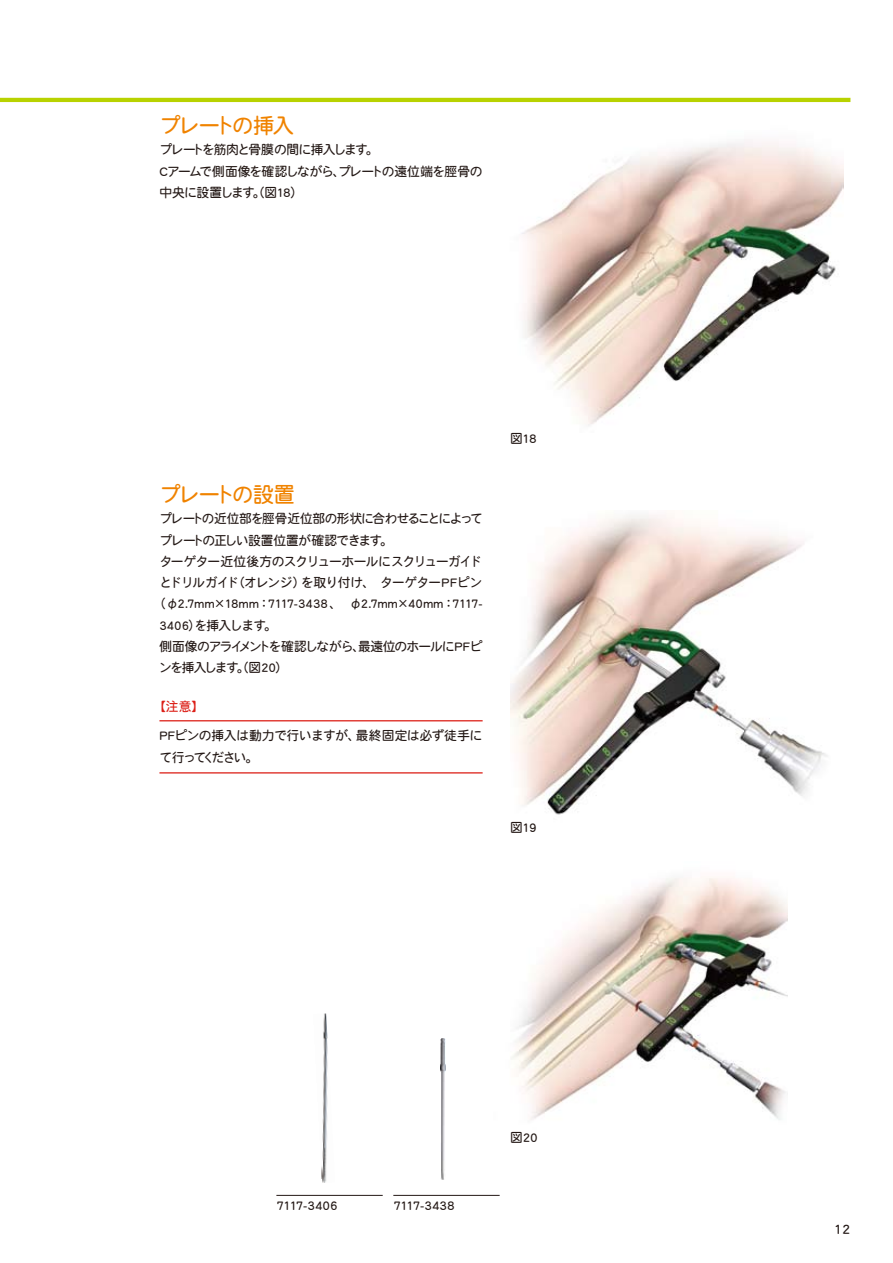
<style>
.page{position:relative;width:893px;height:1263px;background:#fff}
.page>*{position:absolute;margin:0;border:0;box-sizing:border-box;transform-origin:0 0}
.t1{font:21.3px "DFHS Maru Gothic Std W4";letter-spacing:-.08em;color:#f08300}
.t2{font:13.8px "DFHS Maru Gothic Std W4";color:#231815}
.t3{font:12.75px/21.3px "DFHS Maru Gothic Std W4";letter-spacing:-.055em;color:#231815}
.t4{font:12.75px/21.3px "DFHS Maru Gothic Std W4";letter-spacing:-.03em;color:#231815}
.t5{font:12.75px "DFHS Maru Gothic Std W4";letter-spacing:-.035em;color:#231815}
.t6{font:12.75px "DFHS Maru Gothic Std W4";letter-spacing:-.1em;color:#231815}
.t7{font:12.75px "DFHS Maru Gothic Std W4";color:#dc1e16}
</style>
<div class="page">
<hr style="left:0;top:98px;width:850px;height:4px;background:#b8d200">
<img style="left:521px;top:141px;width:322px;height:285px">
<hr style="left:159px;top:720px;width:324px;height:1px;background:#dc1e16">
<hr style="left:159px;top:772px;width:324px;height:1px;background:#dc1e16">
<img style="left:510px;top:515px;width:317px;height:300px">
<img style="left:511px;top:878px;width:276px;height:242px">
<hr style="left:276px;top:1195px;width:107px;height:1px;background:#231815">
<hr style="left:393px;top:1195px;width:107px;height:1px;background:#231815">
<img style="left:321px;top:1013px;width:7px;height:170px">
<img style="left:441px;top:1039px;width:4px;height:140px">
<h1 class="t1" style="left:159px;top:114px;width:136px">プレートの挿入</h1>
<p class="t3" style="left:159px;top:139px;width:325px">プレートを筋肉と骨膜の間に挿入します。<br>Cアームで側面像を確認しながら、プレートの遠位端を脛骨の中央に設置します。（図18）</p>
<h1 class="t1" style="left:159px;top:483px;width:137px">プレートの設置</h1>
<p class="t3" style="left:159px;top:508px;width:325px">プレートの近位部を脛骨近位部の形状に合わせることによって</p>
<p class="t3" style="left:159px;top:529px;width:235px">プレートの正しい設置位置が確認できます。</p>
<p class="t3" style="left:159px;top:550px;width:325px">ターゲター近位後方のスクリューホールにスクリューガイド</p>
<p class="t3" style="left:159px;top:572px;width:325px">とドリルガイド（オレンジ）を取り付け、 ターゲターPFピン</p>
<p class="t4" style="left:153px;top:593px;width:331px">（φ2.7mm×18mm：7117-3438 、 φ2.7mm×40mm：7117-</p>
<p class="t3" style="left:159px;top:614px;width:119px">3406）を挿入します。</p>
<p class="t3" style="left:159px;top:635px;width:325px">側面像のアライメントを確認しながら、最遠位のホールにPFピ</p>
<p class="t6" style="left:159px;top:661px;width:130px">ンを挿入します。（図20）</p>
<p class="t7" style="left:153px;top:699px;width:53px">【注意】</p>
<p class="t4" style="left:159px;top:725px;width:325px">PFピンの挿入は動力で行いますが、最終固定は必ず徒手にて行ってください。</p>
<p class="t3" style="left:510px;top:427px;width:28px">図18</p>
<p class="t3" style="left:510px;top:816px;width:28px">図19</p>
<p class="t5" style="left:276px;top:1199px;width:63px">7117-3406</p>
<p class="t5" style="left:393px;top:1199px;width:63px">7117-3438</p>
<p class="t3" style="left:510px;top:1127px;width:29px">図20</p>
<p class="t2" style="left:834px;top:1222px;width:18px">12</p>
</div>
